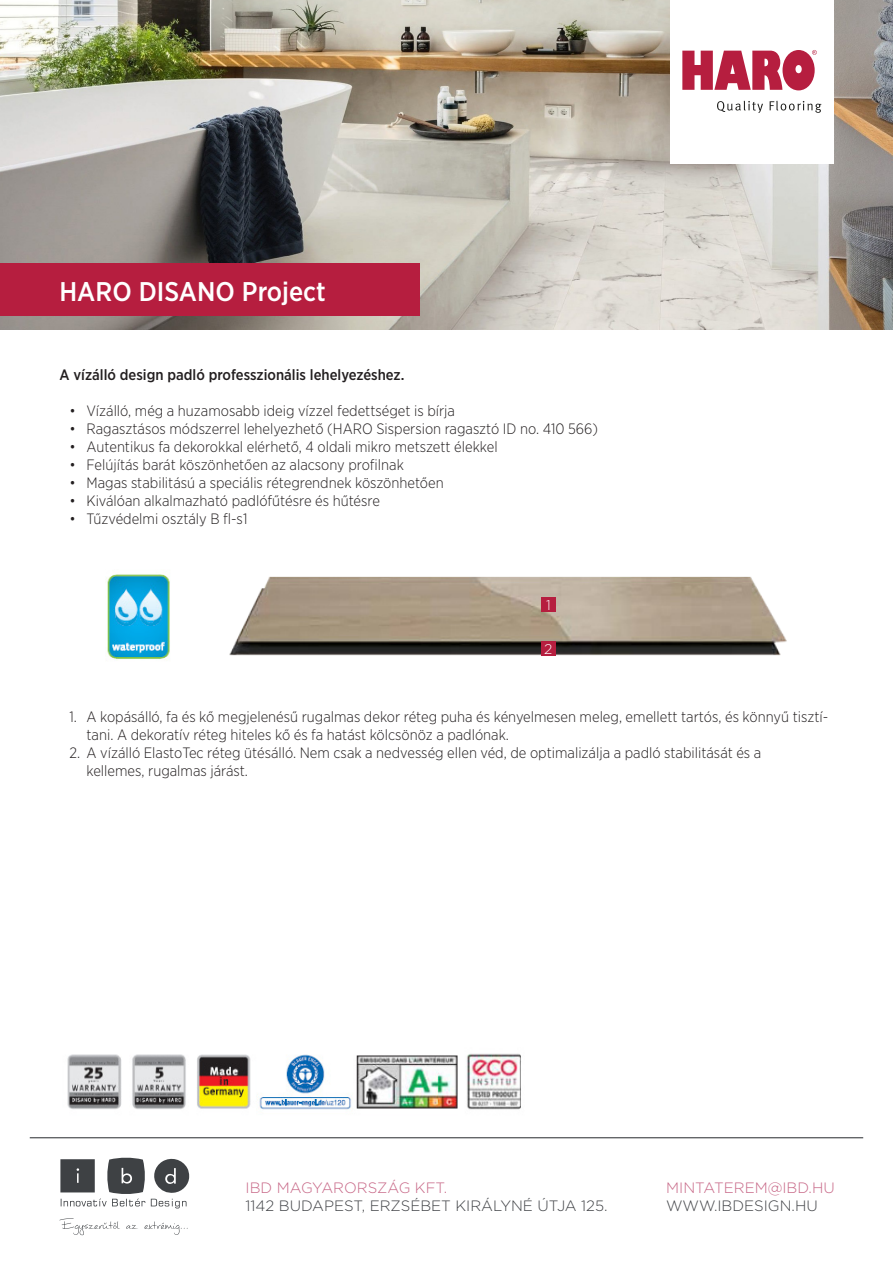
<style>
.page{position:relative;width:893px;height:1263px;background:#fff}
.page>*{position:absolute;margin:0;border:0;box-sizing:border-box;transform-origin:0 0}
.t1{font:500 27px "Gotham Narrow";color:#fff}
.t2{font:300 15px/18px "Gotham Narrow";color:#231f20}
.t3{font:300 15px "Gotham";color:#3f4145}
.t4{font:500 15px "Gotham Narrow";color:#231f20}
.t5{font:300 15px "Gotham";color:#c76686}
.t6{font:300 13.95px "Gotham";color:#fff}
</style>
<div class="page">
<svg style="left:60px;top:1158px;width:129px;height:77px"></svg>
<hr style="left:30px;top:1137px;width:833px;height:1px;background:#3f4145">
<img style="left:0;top:0;width:893px;height:330px">
<div style="left:0;top:264px;width:420px;height:52px;background:#b61e3f"></div>
<div style="left:670px;top:0;width:163px;height:163px;background:#fff"></div>
<svg style="left:682px;top:50px;width:135px;height:40px"></svg>
<svg style="left:717px;top:101px;width:46px;height:12px"></svg>
<svg style="left:770px;top:101px;width:51px;height:12px"></svg>
<img style="left:229px;top:576px;width:558px;height:80px">
<div style="left:541px;top:597px;width:15px;height:15px;background:#b61e3f"></div>
<div style="left:541px;top:641px;width:15px;height:14px;background:#b61e3f"></div>
<img style="left:107px;top:574px;width:63px;height:86px">
<img style="left:67px;top:1053px;width:454px;height:57px">
<p class="t1" style="left:60px;top:274px;width:268px">HARO DISANO Project</p>
<p class="t4" style="left:60px;top:365px;width:346px">A vízálló design padló professzionális lehelyezéshez.</p>
<p class="t2" style="left:70px;top:401px;width:387px">• Vízálló, még a huzamosabb ideig vízzel fedettséget is bírja</p>
<p class="t2" style="left:70px;top:419px;width:530px">• Ragasztásos módszerrel lehelyezhető (HARO Sispersion ragasztó ID no. 410 566)</p>
<p class="t2" style="left:70px;top:437px;width:430px">• Autentikus fa dekorokkal elérhető, 4 oldali mikro metszett élekkel</p>
<p class="t2" style="left:70px;top:455px;width:336px">• Felújítás barát köszönhetően az alacsony profilnak</p>
<p class="t2" style="left:70px;top:473px;width:376px">• Magas stabilitású a speciális rétegrendnek köszönhetően</p>
<p class="t2" style="left:70px;top:491px;width:312px">• Kiválóan alkalmazható padlófűtésre és hűtésre</p>
<p class="t2" style="left:70px;top:509px;width:179px">• Tűzvédelmi osztály B fl-s1</p>
<p class="t6" style="left:546px;top:596px;width:6px">1</p>
<p class="t6" style="left:544px;top:640px;width:10px">2</p>
<p class="t2" style="left:87px;top:707px;width:743px;text-indent:-17px">1. A kopásálló, fa és kő megjelenésű rugalmas dekor réteg puha és kényelmesen meleg, emellett tartós, és könnyű tisztí&shy;tani. A dekoratív réteg hiteles kő és fa hatást kölcsönöz a padlónak.</p>
<p class="t2" style="left:87px;top:743px;width:676px;text-indent:-17px">2. A vízálló ElastoTec réteg ütésálló. Nem csak a nedvesség ellen véd, de optimalizálja a padló stabilitását és a kellemes, rugalmas járást.</p>
<p class="t5" style="left:246px;top:1179px;width:203px">IBD MAGYARORSZÁG KFT.</p>
<p class="t3" style="left:246px;top:1197px;width:364px">1142 BUDAPEST, ERZSÉBET KIRÁLYNÉ ÚTJA 125.</p>
<p class="t5" style="left:666px;top:1178px;width:170px">MINTATEREM@IBD.HU</p>
<p class="t3" style="left:666px;top:1196px;width:153px">WWW.IBDESIGN.HU</p>
</div>
